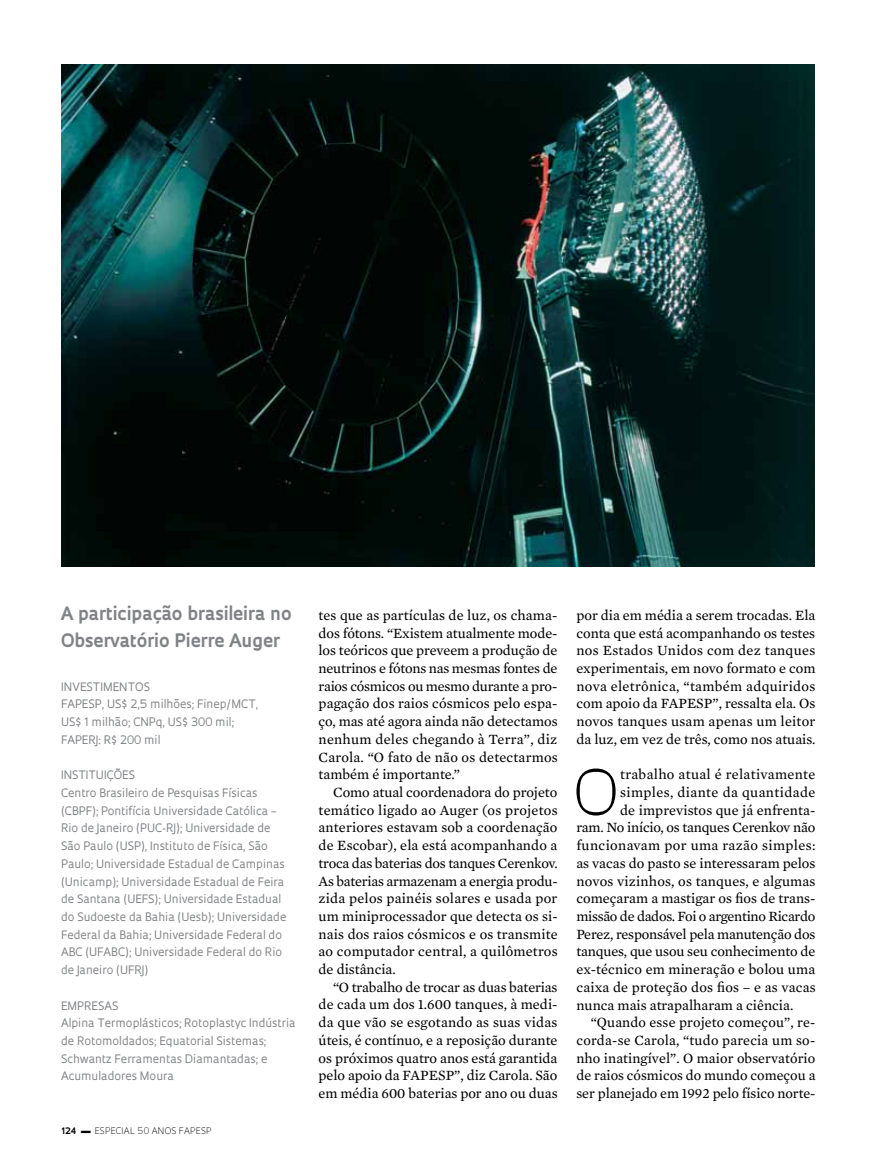
<style>
.page{position:relative;width:885px;height:1169px;background:#fff}
.page>*{position:absolute;margin:0;border:0;box-sizing:border-box;transform-origin:0 0}
.t1{font:300 60.45px "Fapesp";color:#000}
.t2{font:700 18px/27px "Fapesp";color:#808285}
.t3{font:14.4px/17.7px "Mercury Text G2";color:#000;text-align:justify}
.t4{font:14.4px "Mercury Text G2";letter-spacing:.025em;color:#000}
.t5{font:14.4px "Mercury Text G2";letter-spacing:-.02em;color:#000}
.t6{font:14.4px "Mercury Text G2";letter-spacing:.03em;color:#000}
.t7{font:11.4px/17.7px "Fapesp";color:#808285}
.t8{font:300 8.7px "Fapesp";letter-spacing:.025em;color:#000}
.s1{font-weight:700}
.s2{font-weight:700;font-size:18px}
</style>
<div class="page">
<img style="left:62px;top:64px;width:752px;height:503px">
<p class="t2" style="left:61px;top:599px;width:232px">A participação brasileira no<br>Observatório Pierre Auger</p>
<p class="t7" style="left:61px;top:677px;width:199px">Investimentos<br>FAPESP, US$ 2,5 milhões; Finep/MCT,<br>US$ 1 milhão; CN Pq, US$ 300 mil;<br>FAPERJ: R$ 200 mil</p>
<p class="t7" style="left:61px;top:765px;width:227px">Instituições<br>Centro Brasileiro de Pesquisas Físicas (CBPF); Pontifícia U niversidade Católica – Rio de Janeiro (PUC-RJ); U niversidade de São Paulo (USP), Instituto de Física, São Paulo; U niversidade Estadual de Campinas (U nicamp); U niversidade Estadual de Feira de Santana (UEFS); U niversidade Estadual do Sudoeste da Bahia (Uesb); U niversidade Federal da Bahia; U niversidade Federal do ABC (U FABC); U niversidade Federal do Rio de Janeiro (UFRJ)</p>
<p class="t7" style="left:61px;top:995px;width:236px">Empresas<br>Alpina Termoplásticos; Rotoplastyc Indústria de Rotomoldados; Equatorial Sistemas;<br>Schwantz Ferramentas Diamantadas; e<br>Acumuladores Moura</p>
<p class="t8" style="left:62px;top:1124px;width:151px"><span class="s1">124</span> <span class="s2">_</span> ESPECIAL 50 ANOS FAPESP</p>
<p class="t3" style="left:319px;top:605px;width:241px">tes que as partículas de luz, os chama&shy;dos fótons. “Existem atualmente mode&shy;los teóricos que preveem a produção de neutrinos e fótons nas mesmas fontes de raios cósmicos ou mesmo durante a pro&shy;pagação dos raios cósmicos pelo espa&shy;ço, mas até agora ainda não detectamos nenhum deles chegando à Terra”, diz Carola. “O fato de não os detectarmos também é importante.”</p>
<p class="t3" style="left:319px;top:782px;width:241px;text-indent:14px">Como atual coordenadora do projeto temático ligado ao Auger (os projetos anteriores estavam sob a coordenação de Escobar), ela está acompanhando a troca das baterias dos tanques Cerenkov.<br>As baterias armazenam a energia produ&shy;zida pelos painéis solares e usada por um miniprocessador que detecta os si&shy;nais dos raios cósmicos e os transmite ao computador central, a quilômetros de distância.</p>
<p class="t3" style="left:319px;top:977px;width:241px;text-indent:14px">“O trabalho de trocar as duas baterias de cada um dos 1.600 tanques, à medi&shy;da que vão se esgotando as suas vidas úteis, é contínuo, e a reposição durante os próximos quatro anos está garantida pelo apoio da FAPESP”, diz Carola. São em média 600 baterias por ano ou duas</p>
<p class="t3" style="left:576px;top:605px;width:241px">por dia em média a serem trocadas. Ela conta que está acompanhando os testes nos Estados Unidos com dez tanques experimentais, em novo formato e com nova eletrônica, “também adquiridos com apoio da FAPESP”, ressalta ela. Os novos tanques usam apenas um leitor da luz, em vez de três, como nos atuais.</p>
<h1 class="t1" style="left:573px;top:751px;width:41px">O</h1>
<p class="t4" style="left:620px;top:764px;width:197px">trabalho atual é relativamente</p>
<p class="t6" style="left:620px;top:782px;width:197px">simples, diante da quantidade</p>
<p class="t3" style="left:620px;top:800px;width:197px">de imprevistos que já enfrenta-</p>
<p class="t3" style="left:576px;top:818px;width:240px">ram. No início, os tanques Cerenkov não</p>
<p class="t4" style="left:576px;top:835px;width:241px">funcionavam por uma razão simples:</p>
<p class="t3" style="left:576px;top:853px;width:240px">as vacas do pasto se interessaram pelos</p>
<p class="t3" style="left:576px;top:871px;width:241px">novos vizinhos, os tanques, e algumas</p>
<p class="t3" style="left:576px;top:888px;width:240px">começaram a mastigar os fios de trans-</p>
<p class="t5" style="left:576px;top:905px;width:240px">missão de dados. Foi o argentino Ricardo</p>
<p class="t3" style="left:576px;top:924px;width:240px">Perez, responsável pela manutenção dos</p>
<p class="t3" style="left:576px;top:942px;width:240px">tanques, que usou seu conhecimento de</p>
<p class="t3" style="left:576px;top:959px;width:240px">ex-técnico em mineração e bolou uma</p>
<p class="t3" style="left:576px;top:977px;width:241px">caixa de proteção dos fios – e as vacas</p>
<p class="t3" style="left:576px;top:995px;width:218px">nunca mais atrapalharam a ciência.</p>
<p class="t3" style="left:591px;top:1012px;width:226px">“Quando esse projeto começou”, re-</p>
<p class="t3" style="left:576px;top:1030px;width:240px">corda-se Carola, “tudo parecia um so-</p>
<p class="t3" style="left:576px;top:1048px;width:240px">nho inatingível”. O maior observatório</p>
<p class="t3" style="left:576px;top:1066px;width:240px">de raios cósmicos do mundo começou a</p>
<p class="t3" style="left:576px;top:1083px;width:240px">ser planejado em 1992 pelo físico norte-</p>
</div>
